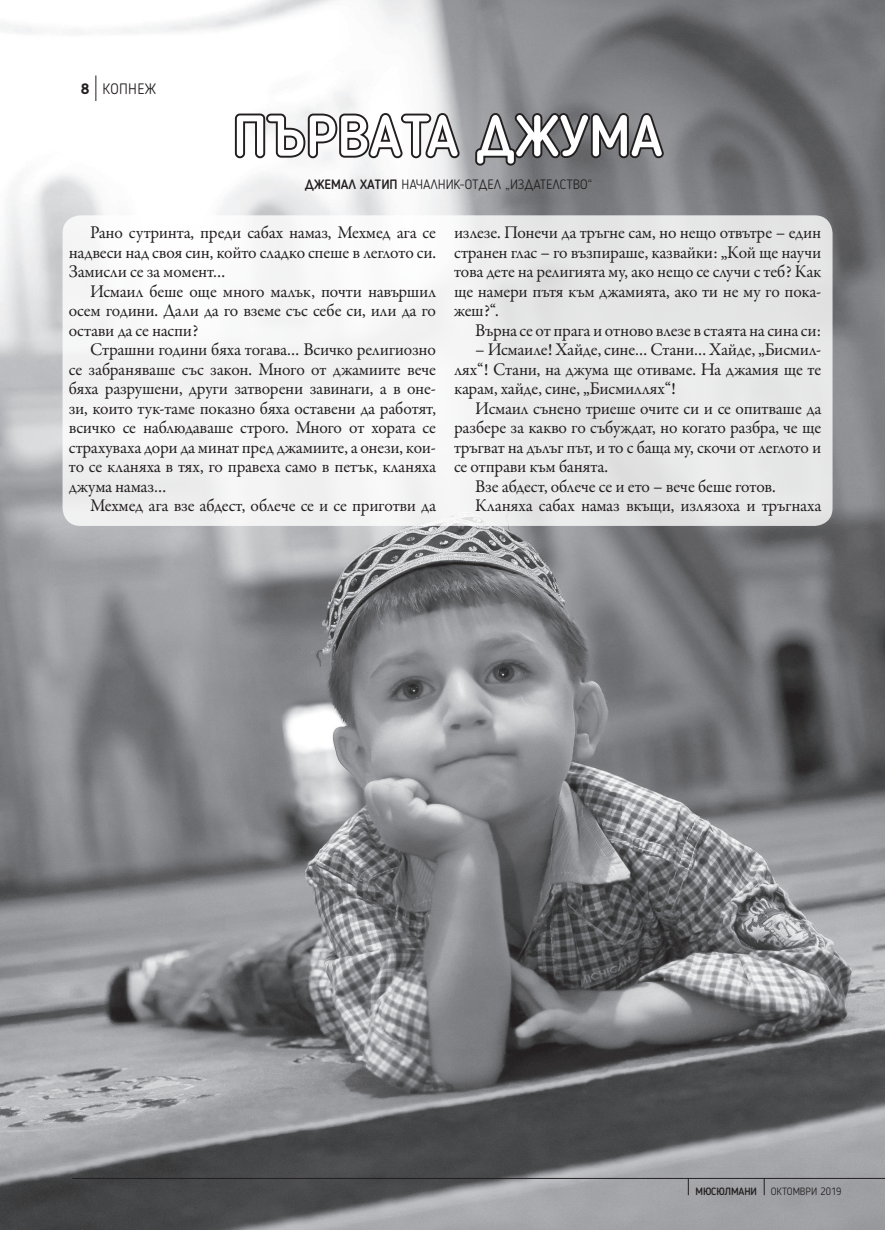
<style>
.page{position:relative;width:885px;height:1242px;background:#fff}
.page>*{position:absolute;margin:0;border:0;box-sizing:border-box;transform-origin:0 0}
.t1{font:500 57px "Blogger Sans";color:#fff}
.t2{font:18px/19.5px "Garamond Premr Pro";letter-spacing:-.01em;color:#231f20;text-align:justify}
.t3{font:300 15px "Blogger Sans";letter-spacing:.03em;color:#231f20}
.t4{font:300 13.5px "Blogger Sans";letter-spacing:-.005em;color:#231f20}
.t5{font:300 10.5px "Blogger Sans";color:#231f20}
.t6{font:500 10.5px "Blogger Sans";letter-spacing:-.015em;color:#231f20}
.s1{font-weight:700}
.s2{font-weight:500}
</style>
<div class="page">
<img style="left:0;top:0;width:884px;height:1229px">
<hr style="left:72px;top:1178px;width:812px;height:1px;background:#231f20">
<svg style="left:763px;top:1179px;width:1px;height:16px"></svg>
<svg style="left:688px;top:1179px;width:1px;height:16px"></svg>
<svg style="left:96px;top:75px;width:1px;height:26px"></svg>
<div style="left:63px;top:215px;width:769px;height:311px;background:linear-gradient(to right,#f9f9fa,#e4e4e5);border-radius:18px"></div>
<svg style="left:233px;top:111px;width:228px;height:49px"></svg>
<svg style="left:473px;top:111px;width:192px;height:56px;background:#5d5c5f"></svg>
<p class="t3" style="left:81px;top:80px;width:76px"><span class="s1">8</span> КОПНЕЖ</p>
<h1 class="t1" style="left:233px;top:102px;width:431px">ПЪРВАТА ДЖУМА</h1>
<p class="t4" style="left:305px;top:177px;width:289px"><span class="s2">ДЖЕМАЛ ХАТИП</span> НАЧАЛНИК-ОТДЕЛ „ИЗДАТЕЛСТВО“</p>
<p class="t2" style="left:69px;top:223px;width:369px;text-indent:21px">Рано сутринта, преди сабах намаз, Мехмед ага се надвеси над своя син, който сладко спеше в леглото си.<br>Замисли се за момент…</p>
<p class="t2" style="left:69px;top:282px;width:369px;text-indent:21px">Исмаил беше още много малък, почти навършил осем години. Дали да го вземе със себе си, или да го остави да се наспи?</p>
<p class="t2" style="left:69px;top:340px;width:369px;text-indent:21px">Страшни години бяха тогава… Всичко религиозно се забраняваше със закон. Много от джамиите вече бяха разрушени, други затворени завинаги, а в оне&shy;зи, които тук-таме показно бяха оставени да работят, всичко се наблюдаваше строго. Много от хората се страхуваха дори да минат пред джамиите, а онези, кои&shy;то се кланяха в тях, го правеха само в петък, кланяха джума намаз…</p>
<p class="t2" style="left:90px;top:496px;width:347px">Мехмед ага взе абдест, облече се и се приготви да</p>
<p class="t2" style="left:454px;top:223px;width:369px">излезе. Понечи да тръгне сам, но нещо отвътре – един странен глас – го възпираше, казвайки: „Кой ще научи това дете на религията му, ако нещо се случи с теб? Как ще намери пътя към джамията, ако ти не му го пока&shy;жеш?“.</p>
<p class="t2" style="left:475px;top:321px;width:347px">Върна се от прага и отново влезе в стаята на сина си:</p>
<p class="t2" style="left:454px;top:340px;width:369px;text-indent:21px">– Исмаиле! Хайде, сине… Стани… Хайде, „Бисмил&shy;лях“! Стани, на джума ще отиваме. На джамия ще те карам, хайде, сине, „Бисмиллях“!</p>
<p class="t2" style="left:475px;top:399px;width:347px">Исмаил сънено триеше очите си и се опитваше да</p>
<p class="t2" style="left:454px;top:418px;width:369px">разбере за какво го събуждат, но когато разбра, че ще</p>
<p class="t2" style="left:454px;top:438px;width:369px">тръгват на дълъг път, и то с баща му, скочи от леглото и</p>
<p class="t2" style="left:454px;top:457px;width:155px">се отправи към банята.</p>
<p class="t2" style="left:475px;top:477px;width:302px">Взе абдест, облече се и ето – вече беше готов.</p>
<p class="t2" style="left:475px;top:496px;width:347px">Кланяха сабах намаз вкъщи, излязоха и тръгнаха</p>
<p class="t6" style="left:695px;top:1184px;width:63px">МЮСЮЛМАНИ</p>
<p class="t5" style="left:770px;top:1184px;width:72px">ОКТОМВРИ 2019</p>
</div>
